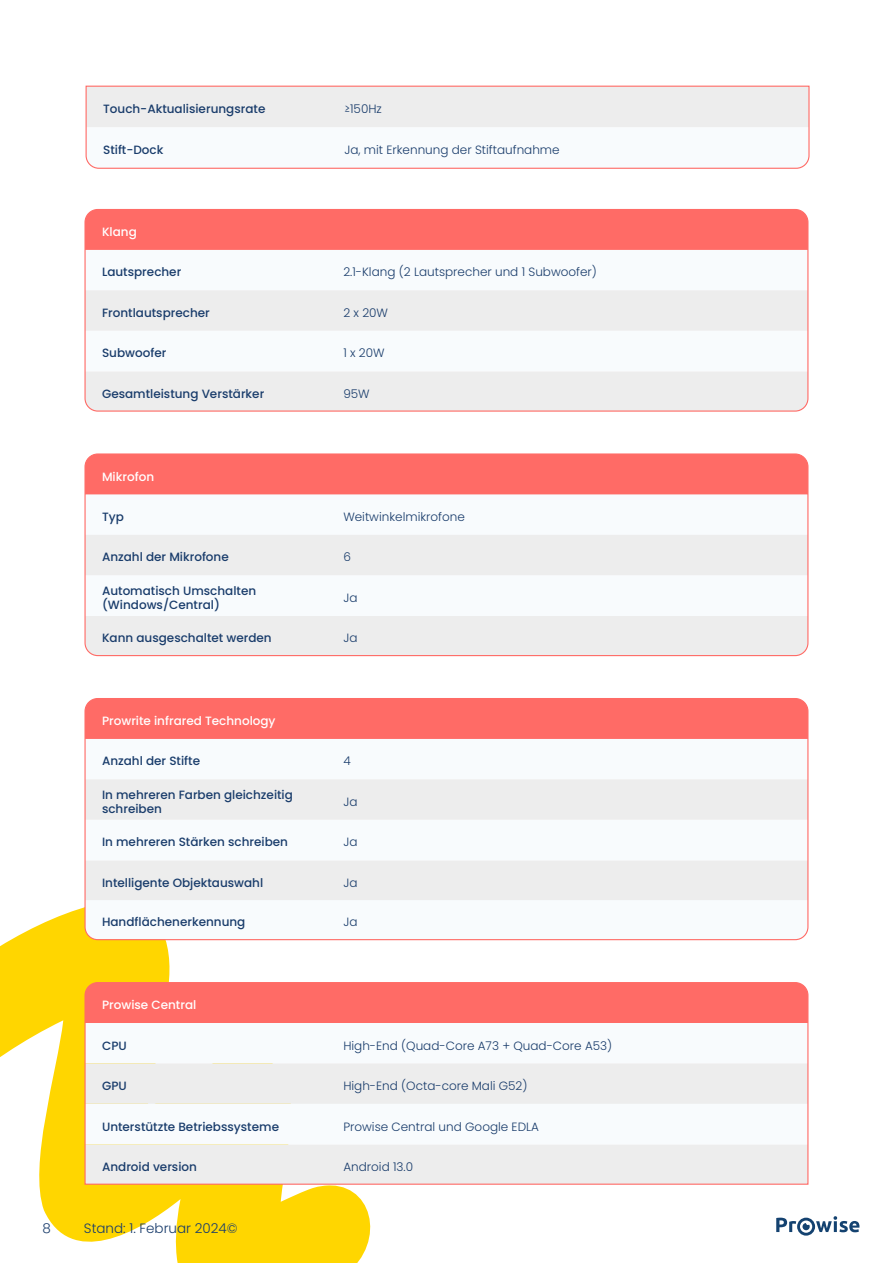
<style>
.page{position:relative;width:893px;height:1263px;background:#fff}
.page>*{position:absolute;margin:0;border:0;box-sizing:border-box;transform-origin:0 0}
.t1{font:300 13.5px "Poppins";color:#193c6b}
.t2{font:500 12px/14.4px "Poppins";color:#193c6b}
.t3{font:300 12px "Poppins";color:#193c6b}
.t4{font:500 12px "Poppins";color:#fff}
</style>
<div class="page">
<svg style="left:776px;top:1216px;width:83px;height:19px"></svg>
<svg style="left:0;top:907px;width:388px;height:356px;fill:#ffd600"></svg>
<svg style="left:85px;top:85px;width:725px;height:84px"></svg>
<div style="left:85px;top:209px;width:723px;height:41px;background:#ff6b66"></div>
<svg style="left:86px;top:290px;width:722px;height:121px;fill:#ededed"></svg>
<div style="left:84px;top:209px;width:724px;height:203px;border:1px solid #ff6b66;border-radius:13px"></div>
<div style="left:85px;top:454px;width:723px;height:40px;background:#ff6b66"></div>
<svg style="left:86px;top:494px;width:720px;height:1px"></svg>
<svg style="left:86px;top:535px;width:722px;height:121px;fill:#ededed"></svg>
<div style="left:84px;top:453px;width:724px;height:203px;border:1px solid #ff6b66;border-radius:13px"></div>
<div style="left:85px;top:698px;width:723px;height:41px;background:#ff6b66"></div>
<svg style="left:85px;top:907px;width:723px;height:33px"></svg>
<svg style="left:86px;top:779px;width:720px;height:121px;fill:#ededed"></svg>
<div style="left:84px;top:698px;width:724px;height:242px;border:1px solid #ff6b66;border-radius:13px"></div>
<svg style="left:84px;top:981px;width:725px;height:204px"></svg>
<p class="t2" style="left:103px;top:102px;width:164px">Touch-Aktualisierungsrate</p>
<p class="t3" style="left:344px;top:102px;width:39px">≥150Hz</p>
<p class="t2" style="left:103px;top:143px;width:62px">Stift-Dock</p>
<p class="t3" style="left:344px;top:143px;width:217px">Ja, mit Erkennung der Stiftaufnahme</p>
<p class="t4" style="left:102px;top:225px;width:36px">Klang</p>
<p class="t2" style="left:102px;top:265px;width:81px">Lautsprecher</p>
<p class="t3" style="left:343px;top:265px;width:255px">2.1-Klang (2 Lautsprecher und 1 Subwoofer)</p>
<p class="t2" style="left:102px;top:305px;width:109px">Frontlautsprecher</p>
<p class="t3" style="left:343px;top:306px;width:46px">2 x 20W</p>
<p class="t2" style="left:102px;top:346px;width:66px">Subwoofer</p>
<p class="t3" style="left:343px;top:346px;width:43px">1 x 20W</p>
<p class="t2" style="left:102px;top:386px;width:164px">Gesamtleistung Verstärker</p>
<p class="t3" style="left:343px;top:386px;width:28px">95W</p>
<p class="t4" style="left:102px;top:469px;width:54px">Mikrofon</p>
<p class="t2" style="left:102px;top:510px;width:23px">Typ</p>
<p class="t3" style="left:343px;top:510px;width:123px">Weitwinkelmikrofone</p>
<p class="t2" style="left:102px;top:550px;width:128px">Anzahl der Mikrofone</p>
<p class="t3" style="left:343px;top:550px;width:9px">6</p>
<p class="t2" style="left:102px;top:583px;width:156px">Automatisch Umschalten (Windows/Central)</p>
<p class="t3" style="left:343px;top:591px;width:16px">Ja</p>
<p class="t2" style="left:102px;top:631px;width:171px">Kann ausgeschaltet werden</p>
<p class="t3" style="left:343px;top:631px;width:16px">Ja</p>
<p class="t4" style="left:102px;top:714px;width:175px">Prowrite infrared Technology</p>
<p class="t2" style="left:102px;top:754px;width:100px">Anzahl der Stifte</p>
<p class="t3" style="left:343px;top:754px;width:9px">4</p>
<p class="t2" style="left:102px;top:787px;width:192px">In mehreren Farben gleichzeitig schreiben</p>
<p class="t3" style="left:343px;top:795px;width:16px">Ja</p>
<p class="t2" style="left:102px;top:835px;width:187px">In mehreren Stärken schreiben</p>
<p class="t3" style="left:343px;top:835px;width:16px">Ja</p>
<p class="t2" style="left:102px;top:875px;width:163px">Intelligente Objektauswahl</p>
<p class="t3" style="left:343px;top:875px;width:16px">Ja</p>
<p class="t2" style="left:102px;top:915px;width:145px">Handflächenerkennung</p>
<p class="t3" style="left:343px;top:915px;width:16px">Ja</p>
<p class="t4" style="left:102px;top:998px;width:96px">Prowise Central</p>
<p class="t2" style="left:102px;top:1038px;width:26px">CPU</p>
<p class="t3" style="left:343px;top:1038px;width:270px">High-End (Quad-Core A73 + Quad-Core A53)</p>
<p class="t2" style="left:102px;top:1078px;width:26px">GPU</p>
<p class="t3" style="left:343px;top:1079px;width:186px">High-End (Octa-core Mali G52)</p>
<p class="t2" style="left:102px;top:1119px;width:179px">Unterstützte Betriebssysteme</p>
<p class="t3" style="left:343px;top:1119px;width:197px">Prowise Central und Google EDLA</p>
<p class="t2" style="left:102px;top:1159px;width:96px">Android version</p>
<p class="t3" style="left:343px;top:1159px;width:71px">Android 13.0</p>
<p class="t1" style="left:43px;top:1220px;width:10px">8</p>
<p class="t1" style="left:84px;top:1220px;width:155px">Stand: 1. Februar 2024©</p>
</div>
